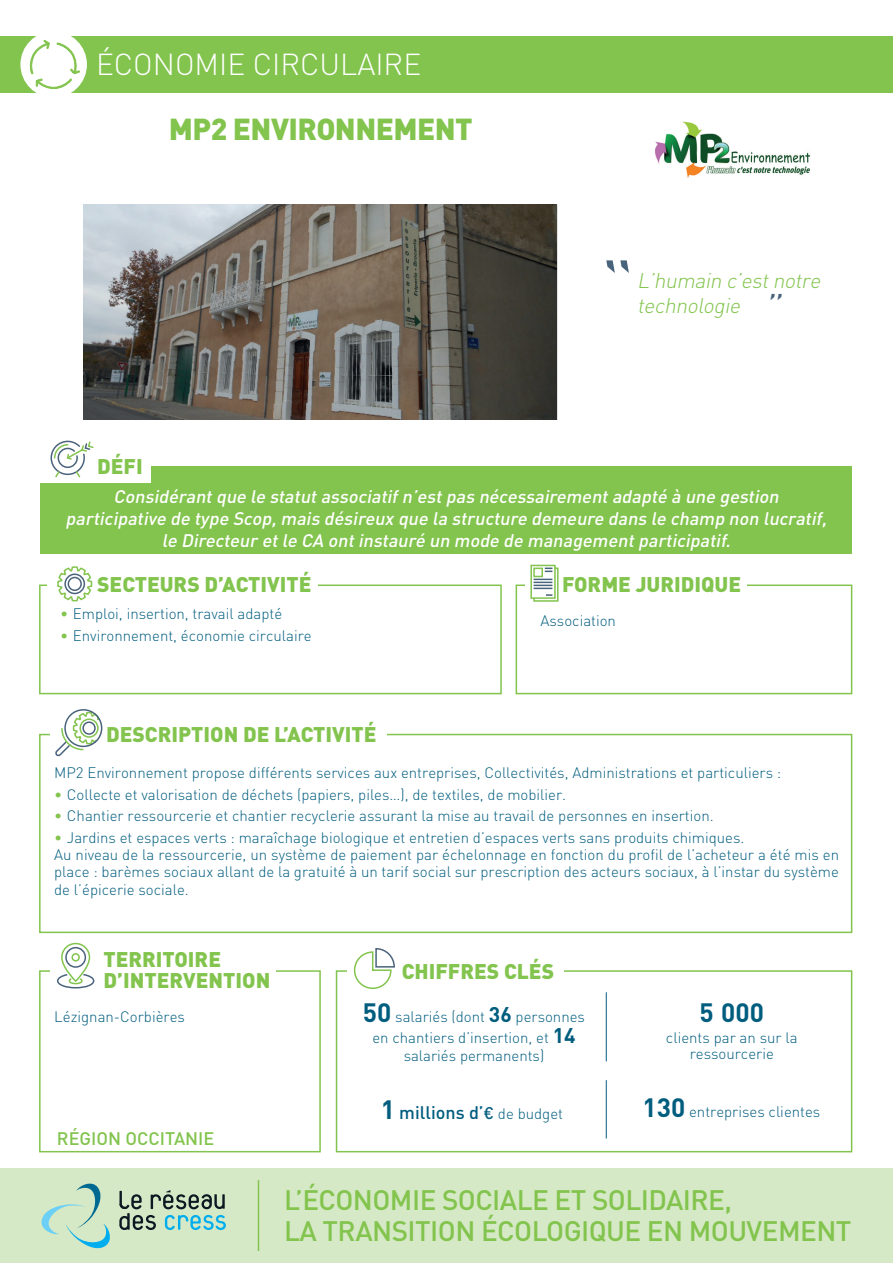
<style>
.page{position:relative;width:893px;height:1263px;background:#fff}
.page>*{position:absolute;margin:0;border:0;box-sizing:border-box;transform-origin:0 0}
.t1{font:italic 300 45px "DIN";color:#4a637c}
.t2{font:300 30px "DIN";color:#fff}
.t3{font:900 30px "DIN";letter-spacing:-.02em;color:#82c44d}
.t4{font:500 27.9px/30.8px "DIN";letter-spacing:-.02em;color:#82c44d}
.t5{font:700 26.25px "DIN";color:#005d7e}
.t6{font:900 21px/21px "DIN";color:#82c44d}
.t7{font:italic 300 21px/25.2px "DIN";color:#82c44d}
.t8{font:italic 500 18px/21.6px "DIN";color:#fff;text-align:center}
.t9{font:500 18px "DIN";color:#005d7e}
.t10{font:500 18px "DIN";color:#82c44d}
.t11{font:300 15px/17.2px "DIN";color:#005d7e;text-align:center}
.s1{color:#82c44d}
.s2{font-weight:700;font-size:26.25px}
.s3{font-weight:700;font-size:21px}
.s4{font-family:"Acumin Variable Concept";font-weight:400}
.s5{font-weight:300;font-size:15px}
</style>
<div class="page">
<img style="left:84px;top:205px;width:473px;height:215px">
<div style="left:0;top:1168px;width:893px;height:95px;background:#d6e9c6"></div>
<hr style="left:258px;top:1180px;width:1px;height:71px;background:#82c44d">
<div style="left:516px;top:584px;width:336px;height:110px;border:2px solid #82c44d"></div>
<div style="left:39px;top:584px;width:463px;height:110px;border:2px solid #82c44d"></div>
<div style="left:525px;top:580px;width:222px;height:13px;background:#fff"></div>
<svg style="left:530px;top:564px;width:29px;height:38px"></svg>
<div style="left:39px;top:970px;width:282px;height:182px;border:2px solid #82c44d"></div>
<div style="left:50px;top:965px;width:225px;height:14px;background:#fff"></div>
<div style="left:336px;top:970px;width:516px;height:182px;border:2px solid #82c44d"></div>
<div style="left:347px;top:965px;width:217px;height:14px;background:#fff"></div>
<div style="left:47px;top:580px;width:271px;height:14px;background:#fff"></div>
<div style="left:40px;top:467px;width:812px;height:87px;background:#82c44d"></div>
<div style="left:28px;top:459px;width:122px;height:23px;background:#fff"></div>
<svg style="left:50px;top:440px;width:44px;height:38px"></svg>
<div style="left:61px;top:943px;width:29px;height:38px;border:2px solid #82c44d;border-radius:14px"></div>
<svg style="left:57px;top:973px;width:38px;height:16px"></svg>
<div style="left:65px;top:947px;width:21px;height:21px;border:2px solid #4a637c;border-radius:50%"></div>
<div style="left:71px;top:953px;width:9px;height:8px;border:2px solid #82c44d;border-radius:50%"></div>
<svg style="left:353px;top:948px;width:42px;height:41px"></svg>
<svg style="left:57px;top:566px;width:36px;height:36px"></svg>
<div style="left:39px;top:734px;width:813px;height:199px;border:2px solid #82c44d"></div>
<div style="left:50px;top:729px;width:337px;height:13px;background:#fff"></div>
<div style="left:64px;top:709px;width:38px;height:38px;border:2px solid #4a637c;border-radius:50%"></div>
<svg style="left:55px;top:711px;width:46px;height:46px"></svg>
<svg style="left:41px;top:1183px;width:69px;height:66px"></svg>
<svg style="left:119px;top:1190px;width:107px;height:40px"></svg>
<hr style="left:606px;top:992px;width:1px;height:69px;background:#005d7e">
<div style="left:0;top:36px;width:893px;height:57px;background:#82c44d"></div>
<div style="left:20px;top:31px;width:67px;height:67px;background:#fff;border-radius:50%"></div>
<svg style="left:29px;top:39px;width:52px;height:50px"></svg>
<hr style="left:606px;top:1080px;width:1px;height:58px;background:#005d7e">
<img style="left:655px;top:121px;width:156px;height:56px">
<h2 class="t2" style="left:96px;top:46px;width:327px">ÉCONOMIE CIRCULAIRE</h2>
<h2 class="t3" style="left:169px;top:110px;width:305px">MP2 ENVIRONNEMENT</h2>
<h3 class="t6" style="left:97px;top:455px;width:47px">DÉFI</h3>
<h3 class="t7" style="left:637px;top:267px;width:189px">L’humain c’estnotre technologie</h3>
<h1 class="t1" style="left:762px;top:282px;width:30px">”</h1>
<p class="t8" style="left:66px;top:485px;width:766px">Considérantque le statutassociatifn’estpas nécessairementadapté à une gestion participative de type Scop,mais désireux que la structure demeure dans le champ non lucratif, le Directeur etle CA ontinstauré un mode de managementparticipatif.</p>
<h3 class="t6" style="left:97px;top:573px;width:216px">SECTEURS D’ACTIVITÉ</h3>
<p class="t11" style="left:60px;top:605px;width:224px"><span class="s1">•</span> Emploi, insertion, travail adapté</p>
<p class="t11" style="left:60px;top:626px;width:253px"><span class="s1">•</span> Environnement, économie circulaire</p>
<h3 class="t6" style="left:106px;top:723px;width:272px">DESCRIPTION DE L’ACTIVITÉ</h3>
<h3 class="t6" style="left:562px;top:573px;width:181px">FORME JURIDIQUE</h3>
<p class="t11" style="left:540px;top:612px;width:77px">Association</p>
<p class="t11" style="left:54px;top:764px;width:729px">MP2 Environnement propose différents services aux entreprises, Collectivités, Administrations et particuliers :</p>
<p class="t11" style="left:54px;top:786px;width:513px"><span class="s1">•</span> Collecte et valorisation de déchets (papiers, piles…), de textiles, de mobilier.</p>
<p class="t11" style="left:54px;top:807px;width:661px"><span class="s1">•</span> Chantier ressourcerie et chantier recyclerie assurant la mise au travail de personnes en insertion.</p>
<p class="t11" style="left:54px;top:829px;width:786px;text-align:left"><span class="s1">•</span> Jardins et espaces verts : maraîchage biologique et entretien d’espaces verts sans produits chimiques.<br>Au niveau de la ressourcerie, un système de paiement par échelonnage en fonction du profil de l’acheteur a été mis en place : barèmes sociaux allant de la gratuité à un tarif social sur prescription des acteurs sociaux, à l’instar du système de l’épicerie sociale.</p>
<h3 class="t6" style="left:104px;top:947px;width:168px">TERRITOIRE<br>D’INTERVENTION</h3>
<p class="t11" style="left:54px;top:1008px;width:132px">Lézignan-Corbières</p>
<p class="t10" style="left:57px;top:1127px;width:159px">RÉGION OCCITANIE</p>
<h3 class="t6" style="left:402px;top:959px;width:154px">CHIFFRES CLÉS</h3>
<p class="t11" style="left:363px;top:1006px;width:224px;line-height:21px"><span class="s2">50</span> salariés (dont <span class="s3">36</span> personnes en chantiers d’insertion, et <span class="s3">14</span></p>
<p class="t11" style="left:404px;top:1047px;width:142px">salariés permanents)</p>
<h3 class="t5" style="left:699px;top:995px;width:66px">5 000</h3>
<p class="t11" style="left:666px;top:1029px;width:133px;line-height:16.5px">clients par an sur la ressourcerie</p>
<p class="t9" style="left:381px;top:1101px;width:184px"><span class="s2">1</span> millions d’<span class="s4">€</span> <span class="s5">de budget</span></p>
<p class="t11" style="left:642px;top:1103px;width:179px"><span class="s2">130</span> entreprises clientes</p>
<h3 class="t4" style="left:284px;top:1184px;width:569px">L’ÉCONOMIE SOCIALE ET SOLIDAIRE,<br>LA TRANSITION ÉCOLOGIQUE EN MOUVEMENT</h3>
</div>
